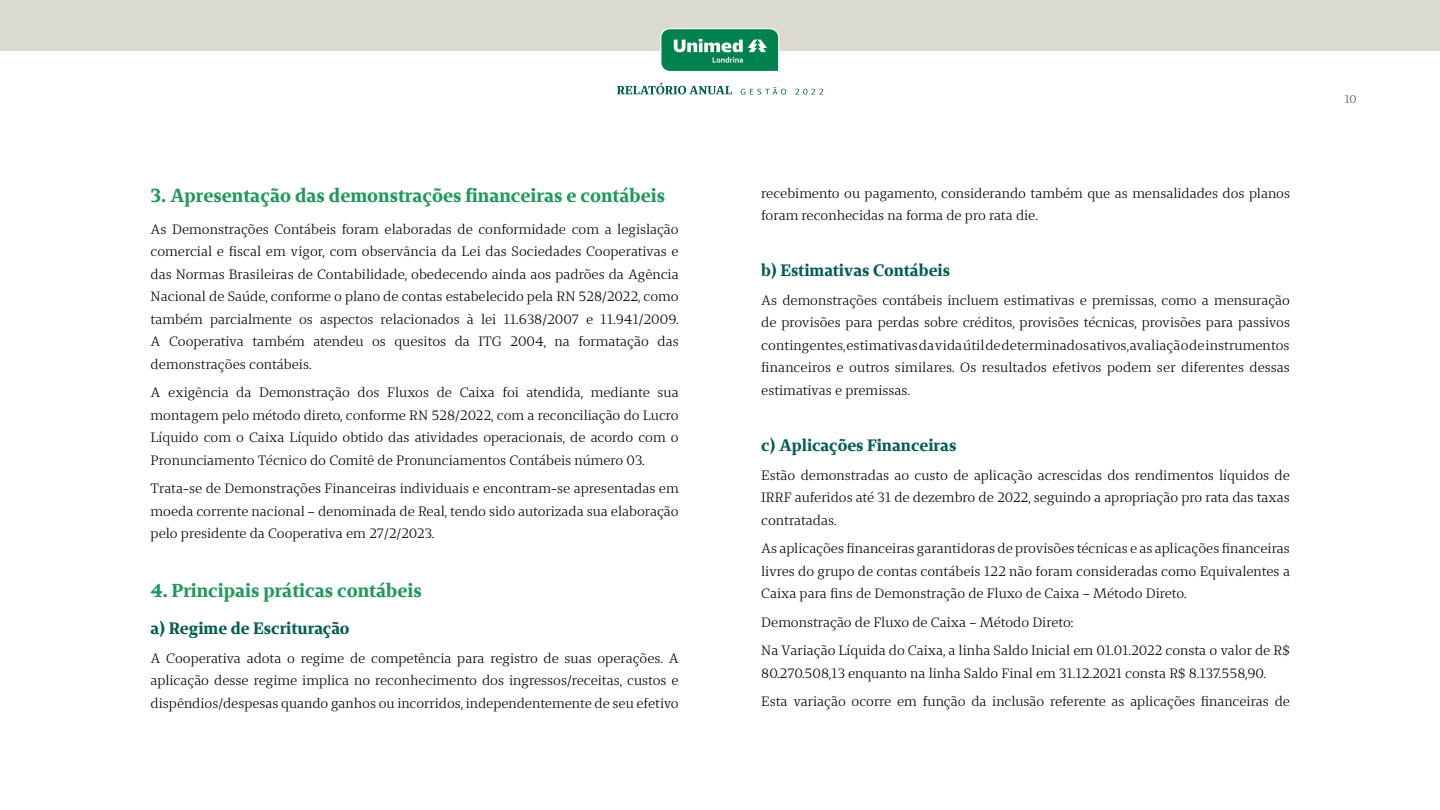
<style>
.page{position:relative;width:1440px;height:810px;background:#fff}
.page>*{position:absolute;margin:0;border:0;box-sizing:border-box;transform-origin:0 0}
.t1{font:700 18.75px "Unimed Serif";color:#21985c}
.t2{font:700 16.5px "Unimed Serif";color:#035e54}
.t3{font:13.5px/22.5px "Unimed Serif";color:#000;text-align:justify}
.t4{font:11.25px "Unimed Serif";color:#4d4d4d}
</style>
<div class="page">
<div style="left:0;top:0;width:1440px;height:50px;background:#dadacf"></div>
<svg style="left:617px;top:82px;width:115px;height:12px"></svg>
<svg style="left:741px;top:87px;width:45px;height:8px"></svg>
<svg style="left:795px;top:89px;width:28px;height:6px"></svg>
<svg style="left:661px;top:28px;width:118px;height:43px;background:#2e986e"></svg>
<h1 class="t1" style="left:151px;top:183px;width:516px">3. Apresentação das demonstrações financeiras e contábeis</h1>
<p class="t3" style="left:151px;top:218px;width:530px">As Demonstrações Contábeis foram elaboradas de conformidade com a legislação comercial e fiscal em vigor, com observância da Lei das Sociedades Cooperativas e das Normas Brasileiras de Contabilidade, obedecendo ainda aos padrões da Agência Nacional de Saúde, conforme o plano de contas estabelecido pela RN 528/2022, como também parcialmente os aspectos relacionados à lei 11.638/2007 e 11.941/2009.<br>A Cooperativa também atendeu os quesitos da ITG 2004, na formatação das demonstrações contábeis.</p>
<p class="t3" style="left:151px;top:381px;width:530px">A exigência da Demonstração dos Fluxos de Caixa foi atendida, mediante sua montagem pelo método direto, conforme RN 528/2022, com a reconciliação do Lucro Líquido com o Caixa Líquido obtido das atividades operacionais, de acordo com o Pronunciamento Técnico do Comitê de Pronunciamentos Contábeis número 03.</p>
<p class="t3" style="left:151px;top:477px;width:530px">Trata-se de Demonstrações Financeiras individuais e encontram-se apresentadas em moeda corrente nacional – denominada de Real, tendo sido autorizada sua elaboração pelo presidente da Cooperativa em 27/2/2023.</p>
<h1 class="t1" style="left:151px;top:578px;width:273px">4. Principais práticas contábeis</h1>
<p class="t2" style="left:151px;top:618px;width:201px">a) Regime de Escrituração</p>
<p class="t3" style="left:151px;top:647px;width:530px">A Cooperativa adota o regime de competência para registro de suas operações. A aplicação desse regime implica no reconhecimento dos ingressos/receitas, custos e dispêndios/despesas quando ganhos ou incorridos, independentemente de seu efetivo</p>
<p class="t3" style="left:761px;top:181px;width:530px">recebimento ou pagamento, considerando também que as mensalidades dos planos foram reconhecidas na forma de pro rata die.</p>
<p class="t2" style="left:761px;top:260px;width:190px">b) Estimativas Contábeis</p>
<p class="t3" style="left:761px;top:289px;width:530px">As demonstrações contábeis incluem estimativas e premissas, como a mensuração de provisões para perdas sobre créditos, provisões técnicas, provisões para passivos contingentes, estimativas da vida útil de determinados ativos, avaliação de instrumentos financeiros e outros similares. Os resultados efetivos podem ser diferentes dessas estimativas e premissas.</p>
<p class="t2" style="left:761px;top:435px;width:197px">c) Aplicações Financeiras</p>
<p class="t3" style="left:761px;top:463px;width:530px">Estão demonstradas ao custo de aplicação acrescidas dos rendimentos líquidos de IRRF auferidos até 31 de dezembro de 2022, seguindo a apropriação pro rata das taxas contratadas.</p>
<p class="t3" style="left:761px;top:537px;width:530px">As aplicações financeiras garantidoras de provisões técnicas e as aplicações financeiras livres do grupo de contas contábeis 122 não foram consideradas como Equivalentes a Caixa para fins de Demonstração de Fluxo de Caixa – Método Direto.</p>
<p class="t3" style="left:761px;top:607px;width:530px;line-height:28.5px">Demonstração de Fluxo de Caixa – Método Direto:<br>Na Variação Líquida do Caixa, a linha Saldo Inicial em 01.01.2022 consta o valor de R$</p>
<p class="t3" style="left:761px;top:658px;width:530px;line-height:28.5px">80.270.508,13 enquanto na linha Saldo Final em 31.12.2021 consta R$ 8.137.558,90.<br>Esta variação ocorre em função da inclusão referente as aplicações financeiras de</p>
<p class="t4" style="left:1345px;top:92px;width:14px">10</p>
</div>
